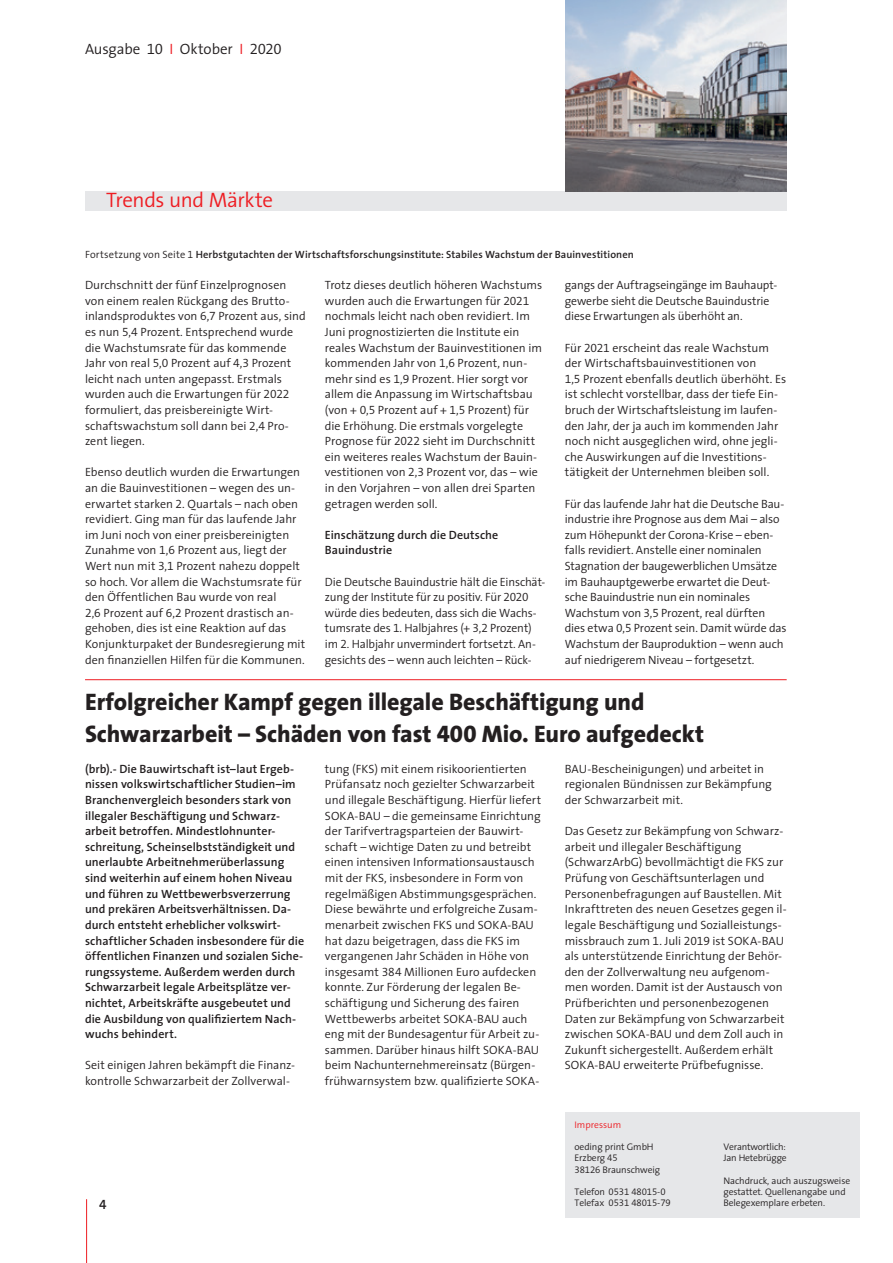
<style>
.page{position:relative;width:893px;height:1263px;background:#fff}
.page>*{position:absolute;margin:0;border:0;box-sizing:border-box;transform-origin:0 0}
.Überschrift{font:800 24px/31.2px "LBS Thesis";letter-spacing:-.005em;color:#231f20}
.Subtitel{font:300 21px "LBS Thesis";letter-spacing:-.02em;color:#ee1d23}
.Zeile_links{font:300 15px "LBS Thesis";letter-spacing:-.015em;color:#231f20}
.t1{font:600 13.5px "LBS Thesis";color:#231f20}
.Fliesstext{font:300 12px/15.6px "LBS Thesis";color:#231f20}
.Fliesstext-2{font:600 12px/15.6px "LBS Thesis";letter-spacing:.005em;color:#231f20}
.Fortsetzung_Titel{font:600 10.5px "LBS Thesis";letter-spacing:.01em;color:#231f20}
.impressum_schwarz{font:300 9.6px/11.2px "LBS Thesis";letter-spacing:-.01em;color:#231f20}
.Impressum{font:300 9.6px "LBS Thesis";color:#ee1d23}
.s1{color:#ee1d23}
.s2{font-weight:300}
</style>
<div class="page">
<hr style="left:86px;top:1199px;width:1px;height:64px;background:#ee1d23">
<div style="left:85px;top:191px;width:702px;height:19px;background:#e6e7e9"></div>
<div style="left:566px;top:1112px;width:294px;height:106px;background:#e6e7e9"></div>
<img style="left:566px;top:0;width:221px;height:191px">
<hr style="left:85px;top:679px;width:702px;height:1px;background:#ee1d23">
<p class="Zeile_links" style="left:85px;top:36px;width:198px">Ausgabe 10 <span class="s1">I</span> Oktober <span class="s1">I</span> 2020</p>
<p class="Subtitel" style="left:106px;top:183px;width:168px">Trends und Märkte</p>
<p class="Fortsetzung_Titel" style="left:85px;top:246px;width:550px"><span class="s2">Fortsetzung von Seite 1</span> Herbstgutachten der Wirtschaftsforschungsinstitute: Stabiles Wachstum der Bauinvestitionen</p>
<p class="Fliesstext" style="left:85px;top:277px;width:222px">Durchschnitt der fünf Einzelprognosen von einem realen Rückgang des Brutto&shy;inlandsproduktes von 6,7 Prozent aus, sind es nun 5,4 Prozent. Entsprechend wurde die Wachstumsrate für das kommende Jahr von real 5,0 Prozent auf 4,3 Prozent leicht nach unten angepasst. Erstmals wurden auch die Erwartungen für 2022 formuliert, das preisbereinigte Wirt&shy;schaftswachstum soll dann bei 2,4 Pro&shy;zent liegen.</p>
<p class="Fliesstext" style="left:85px;top:464px;width:222px">Ebenso deutlich wurden die Erwartungen an die Bauinvestitionen – wegen des un&shy;erwartet starken 2. Quartals – nach oben revidiert. Ging man für das laufende Jahr im Juni noch von einer preisbereinigten Zunahme von 1,6 Prozent aus, liegt der Wert nun mit 3,1 Prozent nahezu doppelt so hoch. Vor allem die Wachstumsrate für den Öffentlichen Bau wurde von real<br>2,6 Prozent auf 6,2 Prozent drastisch an&shy;gehoben, dies ist eine Reaktion auf das Konjunkturpaket der Bundesregierung mit den finanziellen Hilfen für die Kommunen.</p>
<p class="Fliesstext" style="left:565px;top:277px;width:214px">gangs der Auftragseingänge im Bauhaupt&shy;gewerbe sieht die Deutsche Bauindustrie diese Erwartungen als überhöht an.</p>
<p class="Fliesstext" style="left:565px;top:339px;width:223px">Für 2021 erscheint das reale Wachstum der Wirtschaftsbauinvestitionen von<br>1,5 Prozent ebenfalls deutlich überhöht. Es ist schlecht vorstellbar, dass der tiefe Ein&shy;bruch der Wirtschaftsleistung im laufen&shy;den Jahr, der ja auch im kommenden Jahr noch nicht ausgeglichen wird, ohne jegli&shy;che Auswirkungen auf die Investitions&shy;tätigkeit der Unternehmen bleiben soll.</p>
<p class="Fliesstext" style="left:565px;top:495px;width:223px">Für das laufende Jahr hat die Deutsche Bau&shy;industrie ihre Prognose aus dem Mai – also zum Höhepunkt der Corona-Krise – eben&shy;falls revidiert. Anstelle einer nominalen Stagnation der baugewerblichen Umsätze im Bauhauptgewerbe erwartet die Deut&shy;sche Bauindustrie nun ein nominales Wachstum von 3,5 Prozent, real dürften dies etwa 0,5 Prozent sein. Damit würde das Wachstum der Bauproduktion – wenn auch auf niedrigerem Niveau – fortgesetzt.</p>
<p class="Fliesstext" style="left:325px;top:277px;width:219px">Trotz dieses deutlich höheren Wachstums wurden auch die Erwartungen für 2021 nochmals leicht nach oben revidiert. Im Juni prognostizierten die Institute ein reales Wachstum der Bauinvestitionen im kommenden Jahr von 1,6 Prozent, nun&shy;mehr sind es 1,9 Prozent. Hier sorgt vor allem die Anpassung im Wirtschaftsbau (von + 0,5 Prozent auf + 1,5 Prozent) für die Erhöhung. Die erstmals vorgelegte Prognose für 2022 sieht im Durchschnitt ein weiteres reales Wachstum der Bauin&shy;vestitionen von 2,3 Prozent vor, das – wie in den Vorjahren – von allen drei Sparten getragen werden soll.</p>
<p class="Fliesstext-2" style="left:325px;top:527px;width:175px">Einschätzung durch die Deutsche<br>Bauindustrie</p>
<p class="Fliesstext" style="left:325px;top:573px;width:222px">Die Deutsche Bauindustrie hält die Einschät&shy;zung der Institute für zu positiv. Für 2020 würde dies bedeuten, dass sich die Wachs&shy;tumsrate des 1. Halbjahres (+ 3,2 Prozent) im 2. Halbjahr unvermindert fortsetzt. An&shy;gesichts des – wenn auch leichten – Rück-</p>
<p class="Überschrift" style="left:85px;top:686px;width:621px">Erfolgreicher Kampf gegen illegale Beschäftigung und<br>Schwarzarbeit – Schäden von fast 400 Mio. Euro aufgedeckt</p>
<p class="Fliesstext-2" style="left:85px;top:761px;width:221px">(brb).- Die Bauwirtschaft ist–laut Ergeb&shy;nissen volkswirtschaftlicher Studien–im Branchenvergleich besonders stark von illegaler Beschäftigung und Schwarz&shy;arbeit betroffen. Mindestlohnunter&shy;schreitung, Scheinselbstständigkeit und unerlaubte Arbeitnehmerüberlassung sind weiterhin auf einem hohen Niveau und führen zu Wettbewerbsverzerrung und prekären Arbeitsverhältnissen. Da&shy;durch entsteht erheblicher volkswirt&shy;schaftlicher Schaden insbesondere für die öffentlichen Finanzen und sozialen Siche&shy;rungssysteme. Außerdem werden durch Schwarzarbeit legale Arbeitsplätze ver&shy;nichtet, Arbeitskräfte ausgebeutet und die Ausbildung von qualifiziertem Nach&shy;wuchs behindert.</p>
<p class="Fliesstext" style="left:85px;top:1057px;width:212px">Seit einigen Jahren bekämpft die Finanz&shy;kontrolle Schwarzarbeit der Zollverwal-</p>
<p class="Fliesstext" style="left:325px;top:761px;width:218px">tung (FKS) mit einem risikoorientierten Prüfansatz noch gezielter Schwarzarbeit und illegale Beschäftigung. Hierfür liefert SOKA-BAU – die gemeinsame Einrichtung der Tarifvertragsparteien der Bauwirt&shy;schaft – wichtige Daten zu und betreibt einen intensiven Informationsaustausch mit der FKS, insbesondere in Form von regelmäßigen Abstimmungsgesprächen.<br>Diese bewährte und erfolgreiche Zusam&shy;menarbeit zwischen FKS und SOKA-BAU hat dazu beigetragen, dass die FKS im vergangenen Jahr Schäden in Höhe von insgesamt 384 Millionen Euro aufdecken konnte. Zur Förderung der legalen Be&shy;schäftigung und Sicherung des fairen Wettbewerbs arbeitet SOKA-BAU auch eng mit der Bundesagentur für Arbeit zu&shy;sammen. Darüber hinaus hilft SOKA-BAU beim Nachunternehmereinsatz (Bürgen&shy;frühwarnsystem bzw. qualifizierte SOKA-</p>
<p class="Fliesstext" style="left:565px;top:761px;width:209px">BAU-Bescheinigungen) und arbeitet in regionalen Bündnissen zur Bekämpfung der Schwarzarbeit mit.</p>
<p class="Fliesstext" style="left:565px;top:823px;width:223px">Das Gesetz zur Bekämpfung von Schwarz&shy;arbeit und illegaler Beschäftigung (SchwarzArbG) bevollmächtigt die FKS zur Prüfung von Geschäftsunterlagen und Personenbefragungen auf Baustellen. Mit Inkrafttreten des neuen Gesetzes gegen il&shy;legale Beschäftigung und Sozialleistungs&shy;missbrauch zum 1. Juli 2019 ist SOKA-BAU als unterstützende Einrichtung der Behör&shy;den der Zollverwaltung neu aufgenom&shy;men worden. Damit ist der Austausch von Prüfberichten und personenbezogenen Daten zur Bekämpfung von Schwarzarbeit zwischen SOKA-BAU und dem Zoll auch in Zukunft sichergestellt. Außerdem erhält SOKA-BAU erweiterte Prüfbefugnisse.</p>
<p class="t1" style="left:99px;top:1193px;width:9px">4</p>
<p class="Impressum" style="left:574px;top:1116px;width:48px">Impressum</p>
<p class="impressum_schwarz" style="left:574px;top:1141px;width:87px">oeding print GmbH<br>Erzberg 45<br>38126 Braunschweig</p>
<p class="impressum_schwarz" style="left:574px;top:1186px;width:98px">Telefon 0531 48015-0<br>Telefax 0531 48015-79</p>
<p class="impressum_schwarz" style="left:723px;top:1141px;width:65px">Verantwortlich:<br>Jan Hetebrügge</p>
<p class="impressum_schwarz" style="left:723px;top:1174px;width:128px">Nachdruck, auch auszugsweise gestattet. Quellenangabe und<br>Belegexemplare erbeten.</p>
</div>
